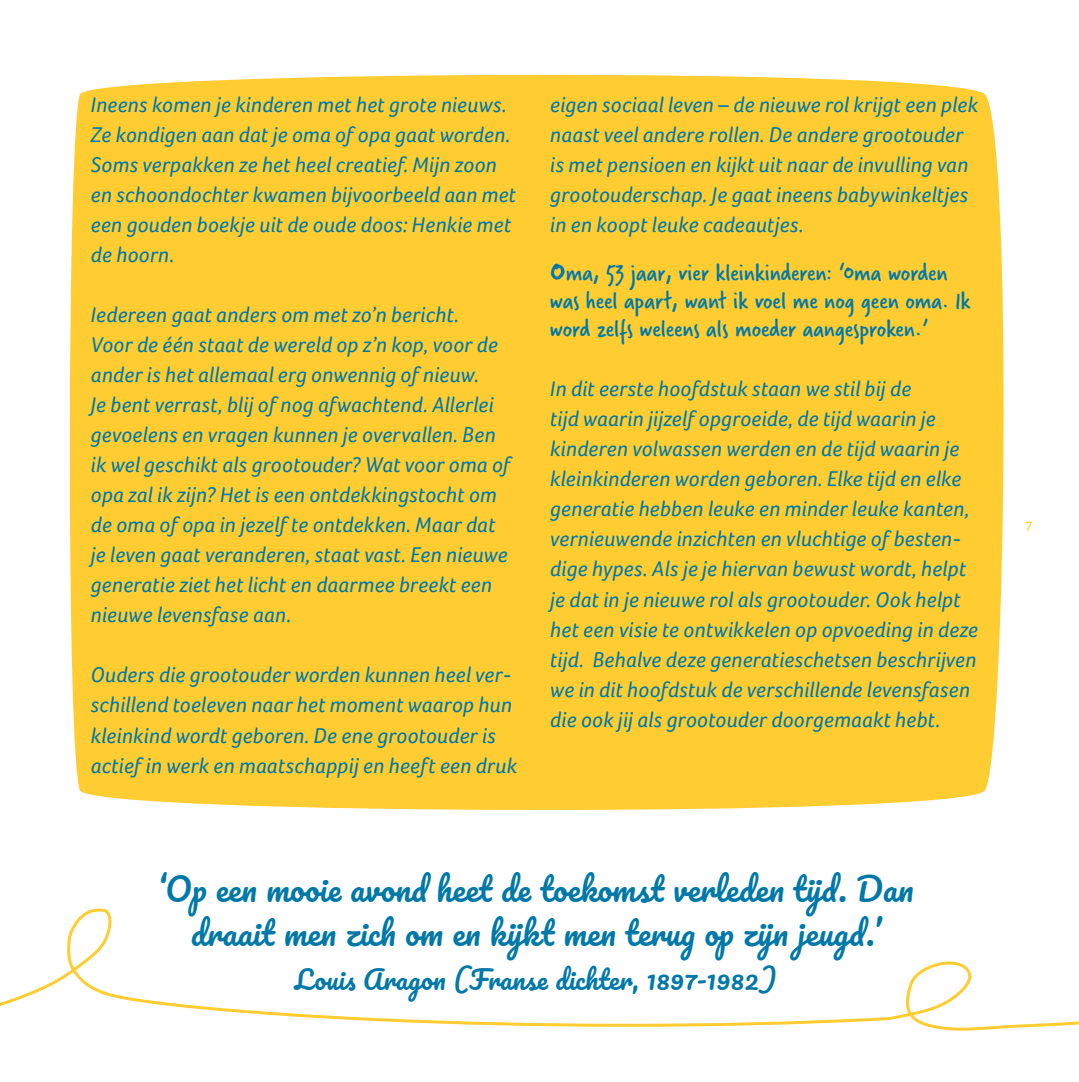
<style>
.page{position:relative;width:1079px;height:1082px;background:#fff}
.page>*{position:absolute;margin:0;border:0;box-sizing:border-box;transform-origin:0 0}
.quote_6_Pacifico{font:32px/44px "Pacifico";letter-spacing:.01em;color:#0078a8;text-align:center}
.quote_5_Verveine_sma{font:26px/28px "Verveine";color:#0078a8}
.quote_6_Pacifico-2{font:26px "Pacifico";letter-spacing:.01em;color:#0078a8}
.Kadertekst_INTRO{font:italic 22px/30px "Foco";letter-spacing:.005em;color:#0078a8}
.t1{font:14px "Foco";color:#ffcd31}
.s1{font-size:38px}
</style>
<div class="page">
<svg style="left:0;top:908px;width:1079px;height:123px"></svg>
<div style="left:69px;top:74px;width:935px;height:736px;background:#ffcd31"></div>
<p class="Kadertekst_INTRO" style="left:91px;top:89px;width:427px">Ineens komen je kinderen met het grote nieuws.<br>Ze kondigen aan dat je oma of opa gaat worden.<br>Soms verpakken ze het heel creatief. Mijn zoon en schoondochter kwamen bijvoorbeeld aan met een gouden boekje uit de oude doos: Henkie met de hoorn.</p>
<p class="Kadertekst_INTRO" style="left:91px;top:299px;width:421px">Iedereen gaat anders om met zo’n bericht.<br>Voor de één staat de wereld op z’n kop, voor de ander is het allemaal erg onwennig of nieuw.<br>Je bent verrast, blij of nog afwachtend. Allerlei gevoelens en vragen kunnen je overvallen. Ben ik wel geschikt als grootouder? Wat voor oma of opa zal ik zijn? Het is een ontdekkingstocht om de oma of opa in jezelf te ontdekken. Maar dat je leven gaat veranderen, staat vast. Een nieuwe generatie ziet het licht en daarmee breekt een nieuwe levensfase aan.</p>
<p class="Kadertekst_INTRO" style="left:91px;top:659px;width:428px">Ouders die grootouder worden kunnen heel ver&shy;schillend toeleven naar het moment waarop hun kleinkind wordt geboren. De ene grootouder is actief in werk en maatschappij en heeft een druk</p>
<p class="Kadertekst_INTRO" style="left:550px;top:89px;width:429px">eigen sociaal leven – de nieuwe rol krijgt een plek naast veel andere rollen. De andere grootouder is met pensioen en kijkt uit naar de invulling van grootouderschap. Je gaat ineens babywinkeltjes in en koopt leuke cadeautjes.</p>
<p class="quote_5_Verveine_sma" style="left:550px;top:259px;width:422px"><span class="s1">O</span>ma, 53 jaar, vier kleinkinderen: ‘Oma worden was heel apart, want ik voel me nog geen oma. Ik word zelfs weleens als moeder aangesproken.’</p>
<p class="Kadertekst_INTRO" style="left:550px;top:374px;width:429px">In dit eerste hoofdstuk staan we stil bij de<br>tijd waarin jijzelf opgroeide, de tijd waarin je kinderen volwassen werden en de tijd waarin je kleinkinderen worden geboren. Elke tijd en elke generatie hebben leuke en minder leuke kanten, vernieuwende inzichten en vluchtige of besten&shy;dige hypes. Als je je hiervan bewust wordt, helpt je dat in je nieuwe rol als grootouder. Ook helpt het een visie te ontwikkelen op opvoeding in deze tijd. Behalve deze generatieschetsen beschrijven we in dit hoofdstuk de verschillende levensfasen die ook jij als grootouder doorgemaakt hebt.</p>
<p class="quote_6_Pacifico" style="left:158px;top:868px;width:757px">‘Op een mooie avond heet de toekomst verleden tijd. Dan draait men zich om en kijkt men terug op zijn jeugd.’</p>
<p class="quote_6_Pacifico-2" style="left:295px;top:965px;width:483px">Louis Aragon (Franse dichter, 1897-1982)</p>
<p class="t1" style="left:1025px;top:517px;width:9px">7</p>
</div>
